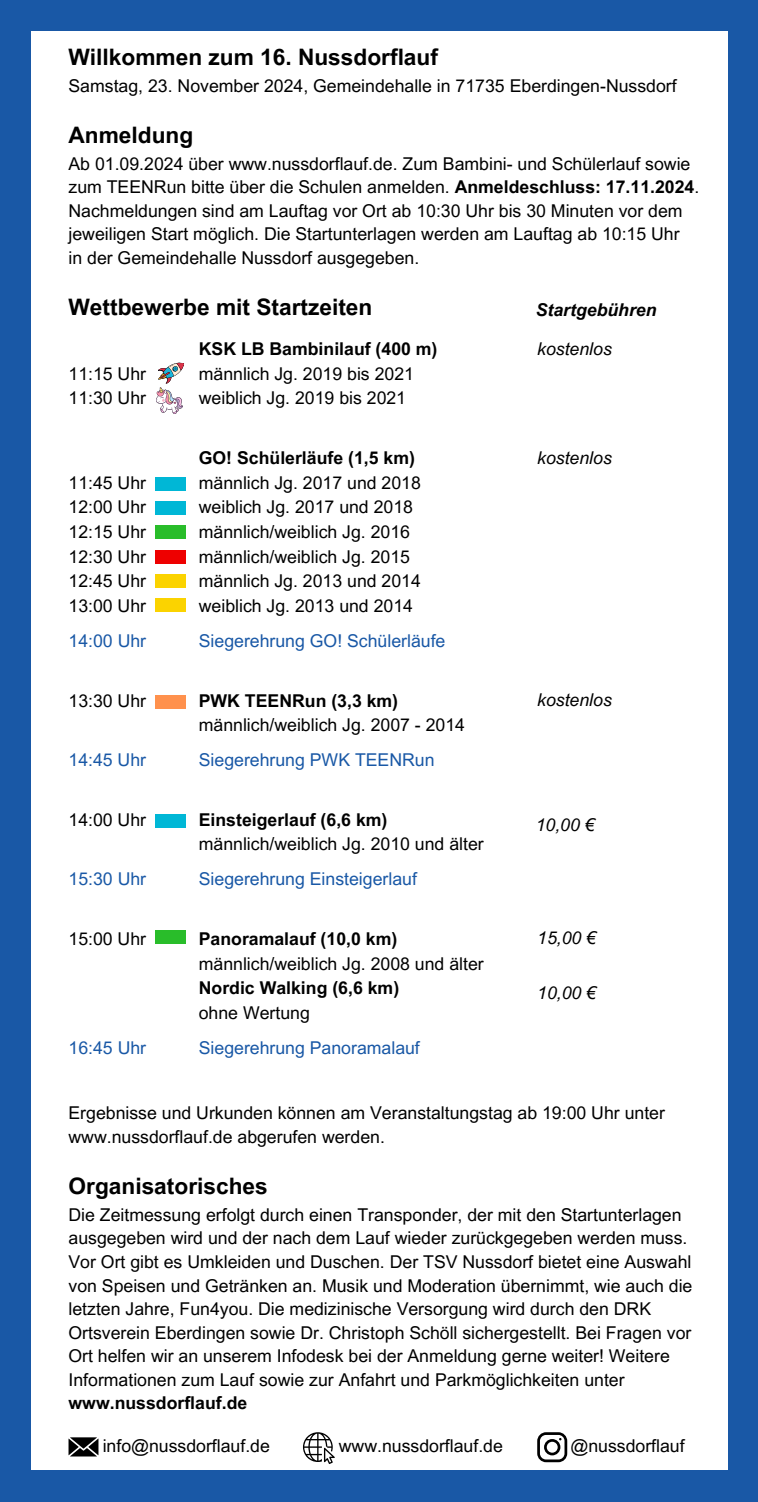
<style>
.page{position:relative;width:758px;height:1502px;background:#1958a6}
.page>*{position:absolute;margin:0;border:0;box-sizing:border-box;transform-origin:0 0}
.t1{font:700 22.75px "Arial MT Pro";color:#000}
.t2{font:17.75px/23.5px "Arial MT Pro";color:#000}
.t3{font:17.75px "Arial MT Pro";color:#1958a6}
.t4{font:700 17.75px "Arial MT Pro";color:#000}
.t5{font:italic 17.75px "Arial MT Pro";color:#000}
.t6{font:italic 700 17.75px "Arial MT Pro";color:#000}
.s1{font-weight:700}
</style>
<div class="page">
<div style="left:31px;top:31px;width:696px;height:1439px;background:#fff"></div>
<svg style="left:68px;top:1437px;width:30px;height:19px"></svg>
<svg style="left:537px;top:1432px;width:30px;height:30px"></svg>
<svg style="left:303px;top:1432px;width:32px;height:32px"></svg>
<div style="left:155px;top:477px;width:30px;height:14px;background:#00b7d6"></div>
<div style="left:155px;top:502px;width:30px;height:13px;background:#00b7d6"></div>
<div style="left:155px;top:526px;width:30px;height:13px;background:#29bd2a"></div>
<div style="left:155px;top:550px;width:30px;height:13px;background:#e00"></div>
<div style="left:155px;top:574px;width:30px;height:14px;background:#fbd300"></div>
<div style="left:155px;top:599px;width:30px;height:13px;background:#fbd300"></div>
<svg style="left:158px;top:362px;width:26px;height:22px"></svg>
<img style="left:157px;top:387px;width:26px;height:27px">
<div style="left:155px;top:815px;width:30px;height:13px;background:#00b7d6"></div>
<div style="left:155px;top:931px;width:30px;height:13px;background:#29bd2a"></div>
<div style="left:155px;top:695px;width:30px;height:13px;background:#ff914d"></div>
<p class="t1" style="left:68px;top:49px;width:371px">Willkommen zum 16. Nussdorflauf</p>
<p class="t2" style="left:68px;top:76px;width:609px">Samstag, 23. November 2024, Gemeindehalle in 71735 Eberdingen-Nussdorf</p>
<p class="t1" style="left:68px;top:127px;width:126px">Anmeldung</p>
<p class="t2" style="left:68px;top:154px;width:632px">Ab 01.09.2024 über www.nussdorflauf.de. Zum Bambini- und Schülerlauf sowie zum TEENRun bitte über die Schulen anmelden. <span class="s1">Anmeldeschluss: 17.11.2024</span>.<br>Nachmeldungen sind am Lauftag vor Ort ab 10:30 Uhr bis 30 Minuten vor dem jeweiligen Start möglich. Die Startunterlagen werden am Lauftag ab 10:15 Uhr</p>
<p class="t2" style="left:68px;top:248px;width:352px">in der Gemeindehalle Nussdorf ausgegeben.</p>
<p class="t1" style="left:68px;top:299px;width:305px">Wettbewerbe mit Startzeiten</p>
<p class="t6" style="left:535px;top:303px;width:122px">Startgebühren</p>
<p class="t2" style="left:68px;top:364px;width:79px">11:15 Uhr</p>
<p class="t2" style="left:68px;top:389px;width:79px">11:30 Uhr</p>
<p class="t2" style="left:68px;top:473px;width:79px">11:45 Uhr</p>
<p class="t2" style="left:68px;top:498px;width:79px">12:00 Uhr</p>
<p class="t2" style="left:68px;top:522px;width:79px">12:15 Uhr</p>
<p class="t2" style="left:68px;top:547px;width:79px">12:30 Uhr</p>
<p class="t2" style="left:68px;top:572px;width:79px">12:45 Uhr</p>
<p class="t2" style="left:68px;top:596px;width:79px">13:00 Uhr</p>
<p class="t3" style="left:68px;top:634px;width:79px">14:00 Uhr</p>
<p class="t2" style="left:68px;top:691px;width:79px">13:30 Uhr</p>
<p class="t3" style="left:68px;top:753px;width:79px">14:45 Uhr</p>
<p class="t2" style="left:68px;top:810px;width:79px">14:00 Uhr</p>
<p class="t3" style="left:68px;top:872px;width:79px">15:30 Uhr</p>
<p class="t2" style="left:68px;top:929px;width:79px">15:00 Uhr</p>
<p class="t3" style="left:68px;top:1041px;width:79px">16:45 Uhr</p>
<p class="t4" style="left:199px;top:342px;width:240px">KSK LB Bambinilauf (400 m)</p>
<p class="t2" style="left:199px;top:364px;width:217px">männlich Jg. 2019 bis 2021</p>
<p class="t2" style="left:199px;top:389px;width:209px">weiblich Jg. 2019 bis 2021</p>
<p class="t4" style="left:199px;top:451px;width:217px">GO! Schülerläufe (1,5 km)</p>
<p class="t2" style="left:199px;top:473px;width:223px">männlich Jg. 2017 und 2018</p>
<p class="t2" style="left:199px;top:498px;width:216px">weiblich Jg. 2017 und 2018</p>
<p class="t2" style="left:199px;top:522px;width:213px">männlich/weiblich Jg. 2016</p>
<p class="t2" style="left:199px;top:547px;width:213px">männlich/weiblich Jg. 2015</p>
<p class="t2" style="left:199px;top:572px;width:223px">männlich Jg. 2013 und 2014</p>
<p class="t2" style="left:199px;top:596px;width:216px">weiblich Jg. 2013 und 2014</p>
<p class="t3" style="left:199px;top:634px;width:248px">Siegerehrung GO! Schülerläufe</p>
<p class="t4" style="left:199px;top:694px;width:201px">PWK TEENRun (3,3 km)</p>
<p class="t2" style="left:199px;top:715px;width:268px">männlich/weiblich Jg. 2007 - 2014</p>
<p class="t3" style="left:199px;top:753px;width:237px">Siegerehrung PWK TEENRun</p>
<p class="t4" style="left:199px;top:813px;width:190px">Einsteigerlauf (6,6 km)</p>
<p class="t2" style="left:199px;top:835px;width:286px">männlich/weiblich Jg. 2010 und älter</p>
<p class="t3" style="left:199px;top:872px;width:219px">Siegerehrung Einsteigerlauf</p>
<p class="t4" style="left:199px;top:932px;width:200px">Panoramalauf (10,0 km)</p>
<p class="t2" style="left:199px;top:954px;width:286px">männlich/weiblich Jg. 2008 und älter</p>
<p class="t4" style="left:199px;top:981px;width:202px">Nordic Walking (6,6 km)</p>
<p class="t2" style="left:199px;top:1003px;width:112px">ohne Wertung</p>
<p class="t3" style="left:199px;top:1041px;width:222px">Siegerehrung Panoramalauf</p>
<p class="t5" style="left:537px;top:342px;width:76px">kostenlos</p>
<p class="t5" style="left:537px;top:451px;width:76px">kostenlos</p>
<p class="t5" style="left:537px;top:693px;width:76px">kostenlos</p>
<h2 class="t5" style="left:535px;top:818px;width:60px">10,00 €</h2>
<p class="t5" style="left:537px;top:931px;width:60px">15,00 €</p>
<p class="t5" style="left:537px;top:986px;width:60px">10,00 €</p>
<h1 class="t2" style="left:68px;top:1103px;width:598px">Ergebnisse und Urkunden können am Veranstaltungstag ab 19:00 Uhr unter www.nussdorflauf.de abgerufen werden.</h1>
<p class="t1" style="left:68px;top:1178px;width:201px">Organisatorisches</p>
<p class="t2" style="left:68px;top:1205px;width:625px">Die Zeitmessung erfolgt durch einen Transponder, der mit den Startunterlagen ausgegeben wird und der nach dem Lauf wieder zurückgegeben werden muss.<br>Vor Ort gibt es Umkleiden und Duschen. Der TSV Nussdorf bietet eine Auswahl von Speisen und Getränken an. Musik und Moderation übernimmt, wie auch die letzten Jahre, Fun4you. Die medizinische Versorgung wird durch den DRK Ortsverein Eberdingen sowie Dr. Christoph Schöll sichergestellt. Bei Fragen vor Ort helfen wir an unserem Infodesk bei der Anmeldung gerne weiter! Weitere Informationen zum Lauf sowie zur Anfahrt und Parkmöglichkeiten unter <span class="s1">www.nussdorflauf.de</span></p>
<p class="t2" style="left:103px;top:1437px;width:169px">info@nussdorflauf.de</p>
<p class="t2" style="left:339px;top:1437px;width:165px">www.nussdorflauf.de</p>
<p class="t2" style="left:570px;top:1437px;width:116px">@nussdorflauf</p>
</div>
